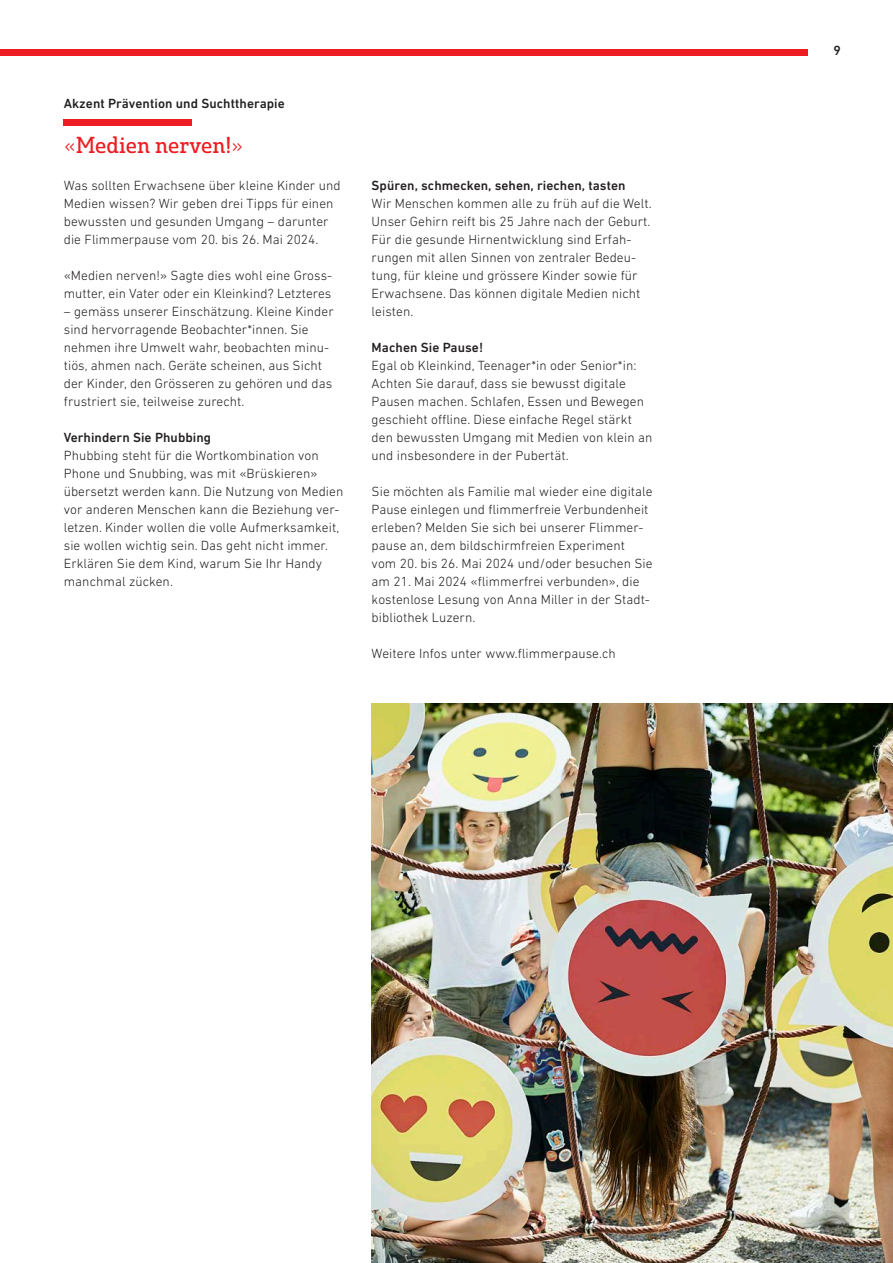
<style>
.page{position:relative;width:893px;height:1263px;background:#fff}
.page>*{position:absolute;margin:0;border:0;box-sizing:border-box;transform-origin:0 0}
.Grundtext_Trinfo{font:22.5px "Solitas Slab Nor Reg";letter-spacing:.005em;color:#ee1d23}
.Grundtext_Trinfo-2{font:300 13.5px/18px "DIN Next LT Pro";letter-spacing:.005em;color:#231f20}
.Grundtext_Trinfo-3{font:500 13.5px "DIN Next LT Pro";letter-spacing:.005em;color:#231f20}
.Grundtext_Raster_Trinfo{font:500 13.5px "DIN Next LT Pro";letter-spacing:.005em;color:#231f20}
.s1{font-family:"DIN Next LT Pro";font-weight:300}
</style>
<div class="page">
<div style="left:64px;top:119px;width:128px;height:6px;background:#ee1d23"></div>
<img style="left:372px;top:703px;width:521px;height:560px">
<div style="left:0;top:49px;width:808px;height:6px;background:#ee1d23"></div>
<p class="Grundtext_Raster_Trinfo" style="left:64px;top:95px;width:223px">Akzent Prävention und Suchttherapie</p>
<p class="Grundtext_Trinfo" style="left:64px;top:131px;width:181px"><span class="s1">«</span>Medien nerven!<span class="s1">»</span></p>
<p class="Grundtext_Trinfo-2" style="left:64px;top:176px;width:278px">Was sollten Erwachsene über kleine Kinder und Medien wissen? Wir geben drei Tipps für einen bewussten und gesunden Umgang – darunter die Flimmerpause vom 20. bis 26. Mai 2024.</p>
<p class="Grundtext_Trinfo-2" style="left:64px;top:266px;width:270px">«Medien nerven!» Sagte dies wohl eine Gross&shy;mutter, ein Vater oder ein Kleinkind? Letzteres</p>
<p class="Grundtext_Trinfo-2" style="left:64px;top:302px;width:271px">– gemäss unserer Einschätzung. Kleine Kinder sind hervorragende Beobachter*innen. Sie nehmen ihre Umwelt wahr, beobachten minu&shy;tiös, ahmen nach. Geräte scheinen, aus Sicht der Kinder, den Grösseren zu gehören und das frustriert sie, teilweise zurecht.</p>
<p class="Grundtext_Trinfo-3" style="left:64px;top:430px;width:149px">Verhindern Sie Phubbing</p>
<p class="Grundtext_Trinfo-2" style="left:64px;top:446px;width:281px">Phubbing steht für die Wortkombination von Phone und Snubbing, was mit «Brüskieren» übersetzt werden kann. Die Nutzung von Medien vor anderen Menschen kann die Beziehung ver&shy;letzen. Kinder wollen die volle Aufmerksamkeit, sie wollen wichtig sein. Das geht nicht immer.<br>Erklären Sie dem Kind, warum Sie Ihr Handy manchmal zücken.</p>
<p class="Grundtext_Trinfo-3" style="left:372px;top:177px;width:255px">Spüren, schmecken, sehen, riechen, tasten</p>
<p class="Grundtext_Trinfo-2" style="left:372px;top:194px;width:281px">Wir Menschen kommen alle zu früh auf die Welt.<br>Unser Gehirn reift bis 25 Jahre nach der Geburt.<br>Für die gesunde Hirnentwicklung sind Erfah&shy;rungen mit allen Sinnen von zentraler Bedeu&shy;tung, für kleine und grössere Kinder sowie für Erwachsene. Das können digitale Medien nicht leisten.</p>
<p class="Grundtext_Trinfo-3" style="left:372px;top:339px;width:113px">Machen Sie Pause!</p>
<p class="Grundtext_Trinfo-2" style="left:372px;top:356px;width:282px">Egal ob Kleinkind, Teenager*in oder Senior*in:<br>Achten Sie darauf, dass sie bewusst digitale Pausen machen. Schlafen, Essen und Bewegen geschieht offline. Diese einfache Regel stärkt den bewussten Umgang mit Medien von klein an und insbesondere in der Pubertät.</p>
<p class="Grundtext_Trinfo-2" style="left:372px;top:482px;width:282px">Sie möchten als Familie mal wieder eine digitale Pause einlegen und flimmerfreie Verbundenheit erleben? Melden Sie sich bei unserer Flimmer&shy;pause an, dem bildschirmfreien Experiment vom 20. bis 26. Mai 2024 und/oder besuchen Sie am 21. Mai 2024 «flimmerfrei verbunden», die kostenlose Lesung von Anna Miller in der Stadt&shy;bibliothek Luzern.</p>
<p class="Grundtext_Trinfo-2" style="left:372px;top:644px;width:246px">Weitere Infos unter www.flimmerpause.ch</p>
<p class="Grundtext_Trinfo-3" style="left:833px;top:43px;width:9px">9</p>
</div>
